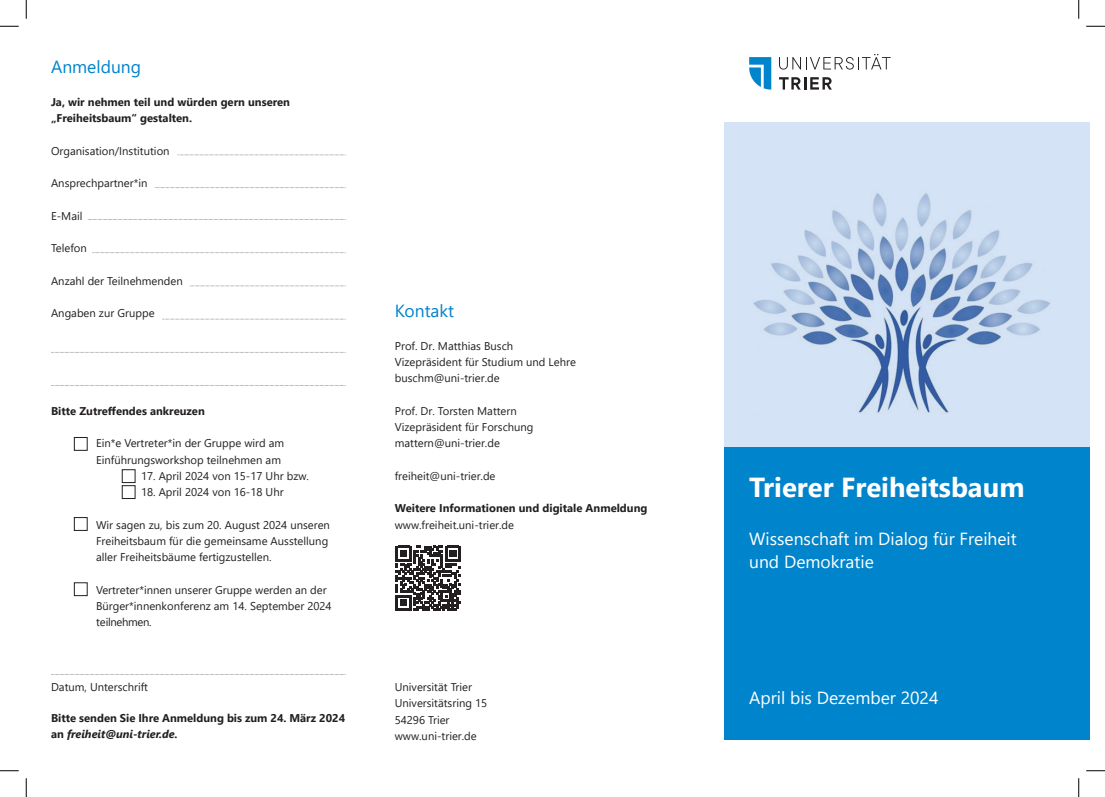
<style>
.page{position:relative;width:1105px;height:797px;background:#fff}
.page>*{position:absolute;margin:0;border:0;box-sizing:border-box;transform-origin:0 0}
.t1{font:700 27.5px "Segoe UI";color:#fff}
.t2{font:17.5px/23.8px "Segoe UI";color:#fff}
.t3{font:17.5px "Segoe UI";color:#0084cb}
.t4{font:11.25px/16.2px "Segoe UI";color:#231f20}
.t5{font:700 11.25px/16.2px "Segoe UI";color:#231f20}
.s1{font-style:italic}
</style>
<div class="page">
<div style="left:724px;top:122px;width:365px;height:618px;background:#d4e3f5"></div>
<svg style="left:749px;top:57px;width:22px;height:33px"></svg>
<svg style="left:779px;top:54px;width:112px;height:16px"></svg>
<svg style="left:779px;top:77px;width:53px;height:13px"></svg>
<div style="left:724px;top:447px;width:365px;height:293px;background:#0084cb"></div>
<img style="left:753px;top:193px;width:297px;height:221px">
<svg style="left:396px;top:546px;width:65px;height:64px"></svg>
<svg style="left:177px;top:155px;width:168px;height:1px"></svg>
<svg style="left:155px;top:187px;width:190px;height:1px"></svg>
<svg style="left:88px;top:219px;width:257px;height:1px"></svg>
<svg style="left:92px;top:252px;width:253px;height:1px"></svg>
<svg style="left:190px;top:285px;width:155px;height:1px"></svg>
<svg style="left:162px;top:319px;width:183px;height:1px"></svg>
<svg style="left:51px;top:352px;width:294px;height:1px"></svg>
<svg style="left:51px;top:385px;width:294px;height:1px"></svg>
<svg style="left:51px;top:674px;width:294px;height:1px"></svg>
<div style="left:74px;top:437px;width:14px;height:13px;border:1px solid #231f20"></div>
<div style="left:122px;top:469px;width:13px;height:14px;border:1px solid #231f20"></div>
<div style="left:122px;top:485px;width:13px;height:14px;border:1px solid #231f20"></div>
<div style="left:74px;top:517px;width:14px;height:13px;border:1px solid #231f20"></div>
<div style="left:74px;top:582px;width:14px;height:14px;border:1px solid #231f20"></div>
<svg style="left:0;top:25px;width:19px;height:2px"></svg>
<svg style="left:1086px;top:25px;width:19px;height:2px"></svg>
<svg style="left:0;top:770px;width:19px;height:1px"></svg>
<svg style="left:1086px;top:770px;width:19px;height:1px"></svg>
<svg style="left:25px;top:0;width:2px;height:19px"></svg>
<svg style="left:25px;top:778px;width:2px;height:19px"></svg>
<svg style="left:1078px;top:0;width:1px;height:19px"></svg>
<svg style="left:1078px;top:778px;width:1px;height:19px"></svg>
<h2 class="t3" style="left:51px;top:51px;width:92px">Anmeldung</h2>
<p class="t5" style="left:51px;top:93px;width:241px">Ja, wir nehmen teil und würden gern unseren „Freiheitsbaum“ gestalten.</p>
<p class="t4" style="left:51px;top:141px;width:120px">Organisation/Institution</p>
<p class="t4" style="left:51px;top:174px;width:98px">Ansprechpartner*in</p>
<p class="t4" style="left:51px;top:206px;width:33px">E-Mail</p>
<p class="t4" style="left:51px;top:239px;width:37px">Telefon</p>
<p class="t4" style="left:51px;top:271px;width:133px">Anzahl der Teilnehmenden</p>
<p class="t4" style="left:51px;top:304px;width:105px">Angaben zur Gruppe</p>
<p class="t5" style="left:51px;top:402px;width:155px">Bitte Zutreffendes ankreuzen</p>
<p class="t4" style="left:96px;top:434px;width:190px">Ein*e Vertreter*in der Gruppe wird am<br>Einführungsworkshop teilnehmen am</p>
<p class="t4" style="left:141px;top:466px;width:169px">17. April 2024 von 15-17 Uhr bzw.</p>
<p class="t4" style="left:141px;top:483px;width:144px">18. April 2024 von 16-18 Uhr</p>
<p class="t4" style="left:96px;top:515px;width:235px">Wir sagen zu, bis zum 20. August 2024 unseren<br>Freiheitsbaum für die gemeinsame Ausstellung aller Freiheitsbäume fertigzustellen.</p>
<p class="t4" style="left:96px;top:580px;width:237px">Vertreter*innen unserer Gruppe werden an der<br>Bürger*innenkonferenz am 14. September 2024 teilnehmen.</p>
<p class="t4" style="left:51px;top:678px;width:99px">Datum, Unterschrift</p>
<p class="t5" style="left:51px;top:709px;width:296px">Bitte senden Sie Ihre Anmeldung bis zum 24. März 2024 an <span class="s1">freiheit@uni-trier.de.</span></p>
<h2 class="t3" style="left:395px;top:294px;width:61px">Kontakt</h2>
<p class="t4" style="left:395px;top:336px;width:183px">Prof. Dr. Matthias Busch<br>Vizepräsident für Studium und Lehre buschm@uni-trier.de</p>
<p class="t4" style="left:395px;top:401px;width:140px">Prof. Dr. Torsten Mattern<br>Vizepräsident für Forschung mattern@uni-trier.de</p>
<p class="t4" style="left:395px;top:466px;width:102px">freiheit@uni-trier.de</p>
<p class="t5" style="left:395px;top:499px;width:254px">Weitere Informationen und digitale Anmeldung</p>
<p class="t4" style="left:395px;top:515px;width:121px">www.freiheit.uni-trier.de</p>
<h1 class="t1" style="left:749px;top:461px;width:277px">Trierer Freiheitsbaum</h1>
<h2 class="t2" style="left:749px;top:525px;width:269px">Wissenschaft im Dialog für Freiheit und Demokratie</h2>
<p class="t4" style="left:395px;top:678px;width:94px">Universität Trier<br>Universitätsring 15<br>54296 Trier www.uni-trier.de</p>
<h2 class="t2" style="left:749px;top:684px;width:191px">April bis Dezember 2024</h2>
</div>
